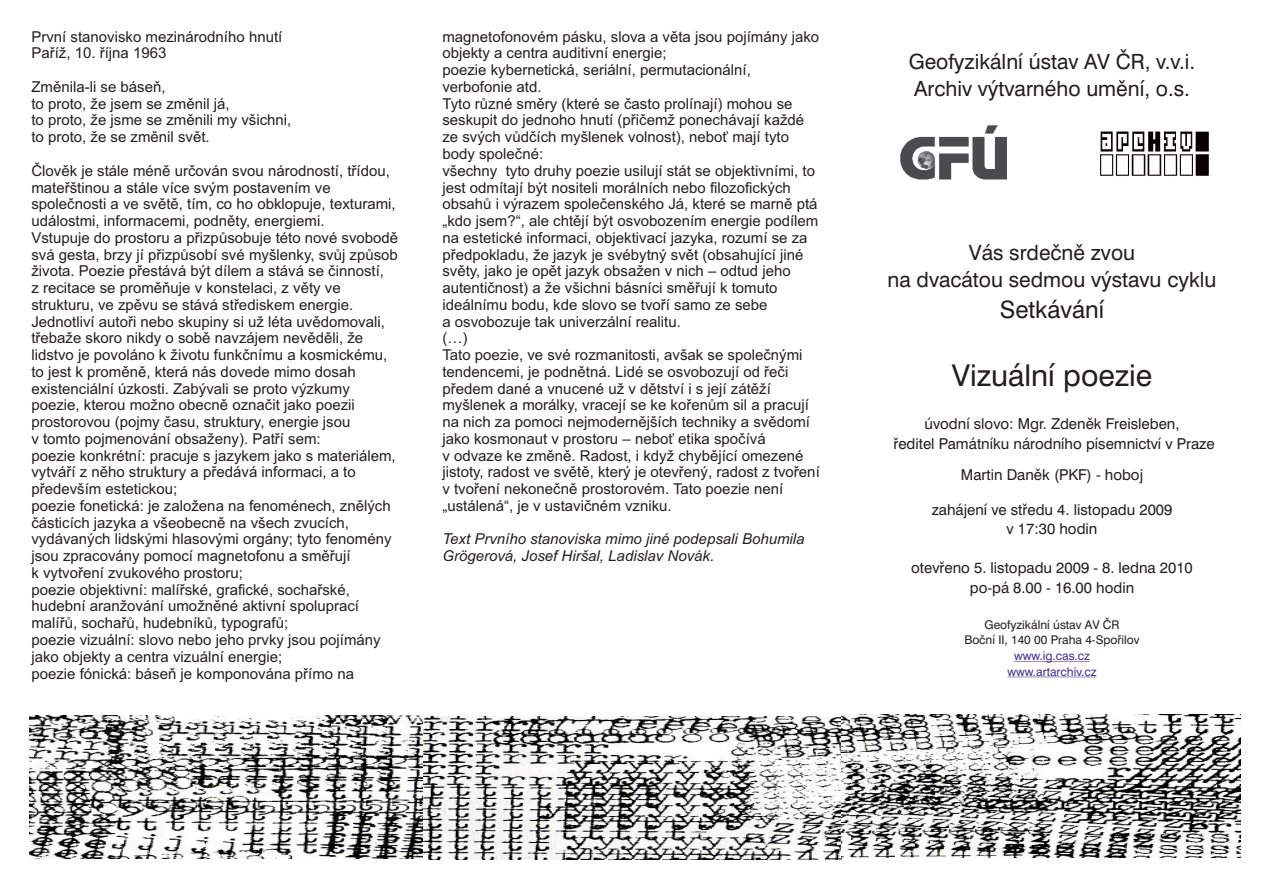
<style>
.page{position:relative;width:1263px;height:893px;background:#fff}
.page>*{position:absolute;margin:0;border:0;box-sizing:border-box;transform-origin:0 0}
.t1{font:30px "Swiss 721 BT";color:#231f20}
.t2{font:24px "Swiss 721 BT";color:#231f20}
.t3{font:21px/27.3px "Swiss 721 BT";color:#231f20}
.t4{font:15px/16.8px "Arial";color:#231f20}
.t5{font:15px/19.5px "Swiss 721 BT";color:#231f20;text-align:center}
.t6{font:italic 15px/16.8px "Arial";color:#231f20}
.t7{font:12px/15.6px "Swiss 721 BT";color:#231f20;text-align:center}
.t8{font:12px/15.6px "Swiss 721 BT";color:#432f92;text-align:center}
</style>
<div class="page">
<img style="left:900px;top:125px;width:107px;height:55px">
<img style="left:1100px;top:131px;width:109px;height:45px">
<hr style="left:1023px;top:661px;width:67px;height:1px;background:#432f92">
<svg style="left:1007px;top:677px;width:29px;height:1px"></svg>
<hr style="left:1036px;top:677px;width:60px;height:1px;background:#432f92">
<img style="left:30px;top:715px;width:394px;height:144px">
<img style="left:424px;top:717px;width:418px;height:143px">
<img style="left:842px;top:714px;width:398px;height:143px">
<p class="t4" style="left:31px;top:29px;width:252px">První stanovisko mezinárodního hnutí<br>Paříž, 10. října 1963</p>
<p class="t4" style="left:31px;top:80px;width:262px">Změnila-li se báseň,<br>to proto, že jsem se změnil já,<br>to proto, že jsme se změnili my všichni, to proto, že se změnil svět.</p>
<p class="t4" style="left:31px;top:163px;width:368px">Člověk je stále méně určován svou národností, třídou, mateřštinou a stále více svým postavením ve společnosti a ve světě, tím, co ho obklopuje, texturami, událostmi, informacemi, podněty, energiemi.<br>Vstupuje do prostoru a přizpůsobuje této nové svobodě svá gesta, brzy jí přizpůsobí své myšlenky, svůj způsob života. Poezie přestává být dílem a stává se činností,<br>z recitace se proměňuje v konstelaci, z věty ve strukturu, ve zpěvu se stává střediskem energie.<br>Jednotliví autoři nebo skupiny si už léta uvědomovali, třebaže skoro nikdy o sobě navzájem nevěděli, že lidstvo je povoláno k životu funkčnímu a kosmickému, to jest k proměně, která nás dovede mimo dosah existenciální úzkosti. Zabývali se proto výzkumy poezie, kterou možno obecně označit jako poezii prostorovou (pojmy času, struktury, energie jsou<br>v tomto pojmenování obsaženy). Patří sem:<br>poezie konkrétní: pracuje s jazykem jako s materiálem, vytváří z něho struktury a předává informaci, a to především estetickou;<br>poezie fonetická: je založena na fenoménech, znělých částicích jazyka a všeobecně na všech zvucích, vydávaných lidskými hlasovými orgány; tyto fenomény jsou zpracovány pomocí magnetofonu a směřují<br>k vytvoření zvukového prostoru;<br>poezie objektivní: malířské, grafické, sochařské, hudební aranžování umožněné aktivní spoluprací malířů, sochařů, hudebníků, typografů;<br>poezie vizuální: slovo nebo jeho prvky jsou pojímány jako objekty a centra vizuální energie;<br>poezie fónická: báseň je komponována přímo na</p>
<p class="t4" style="left:442px;top:29px;width:379px">magnetofonovém pásku, slova a věta jsou pojímány jako objekty a centra auditivní energie;<br>poezie kybernetická, seriální, permutacionální, verbofonie atd.<br>Tyto různé směry (které se často prolínají) mohou se seskupit do jednoho hnutí (přičemž ponechávají každé ze svých vůdčích myšlenek volnost), neboť mají tyto body společné:<br>všechny tyto druhy poezie usilují stát se objektivními, to jest odmítají být nositeli morálních nebo filozofických obsahů i výrazem společenského Já, které se marně ptá „kdo jsem?“, ale chtějí být osvobozením energie podílem na estetické informaci, objektivací jazyka, rozumí se za předpokladu, že jazyk je svébytný svět (obsahující jiné světy, jako je opět jazyk obsažen v nich – odtud jeho autentičnost) a že všichni básníci směřují k tomuto ideálnímu bodu, kde slovo se tvoří samo ze sebe<br>a osvobozuje tak univerzální realitu.<br>(…)<br>Tato poezie, ve své rozmanitosti, avšak se společnými tendencemi, je podnětná. Lidé se osvobozují od řeči předem dané a vnucené už v dětství i s její zátěží myšlenek a morálky, vracejí se ke kořenům sil a pracují na nich za pomoci nejmodernějších techniky a svědomí jako kosmonaut v prostoru – neboť etika spočívá<br>v odvaze ke změně. Radost, i když chybějící omezené jistoty, radost ve světě, který je otevřený, radost z tvoření v tvoření nekonečně prostorovém. Tato poezie není „ustálená“, je v ustavičném vzniku.</p>
<p class="t6" style="left:442px;top:532px;width:364px">Text Prvního stanoviska mimo jiné podepsali Bohumila<br>Grögerová, Josef Hiršal, Ladislav Novák.</p>
<h3 class="t3" style="left:909px;top:50px;width:288px">Geofyzikální ústav AV ČR, v.v.i.<br>Archiv výtvarného umění, o.s.</h3>
<h3 class="t3" style="left:887px;top:241px;width:331px;text-align:center">Vás srdečně zvou<br>na dvacátou sedmou výstavu cyklu</h3>
<h2 class="t2" style="left:1000px;top:299px;width:106px">Setkávání</h2>
<h1 class="t1" style="left:952px;top:363px;width:202px">Vizuální poezie</h1>
<p class="t5" style="left:893px;top:415px;width:323px">úvodní slovo: Mgr. Zdeněk Freisleben,<br>ředitel Památníku národního písemnictví v Praze</p>
<p class="t5" style="left:961px;top:466px;width:184px">Martin Daněk (PKF) - hoboj</p>
<p class="t5" style="left:932px;top:501px;width:242px">zahájení ve středu 4. listopadu 2009 v 17:30 hodin</p>
<p class="t5" style="left:911px;top:560px;width:283px">otevřeno 5. listopadu 2009 - 8. ledna 2010 po-pá 8.00 - 16.00 hodin</p>
<p class="t7" style="left:964px;top:618px;width:177px">Geofyzikální ústav AV ČR<br>Boční II, 140 00 Praha 4-Spořilov</p>
<p class="t8" style="left:1007px;top:649px;width:91px">www.ig.cas.cz www.artarchiv.cz</p>
</div>
